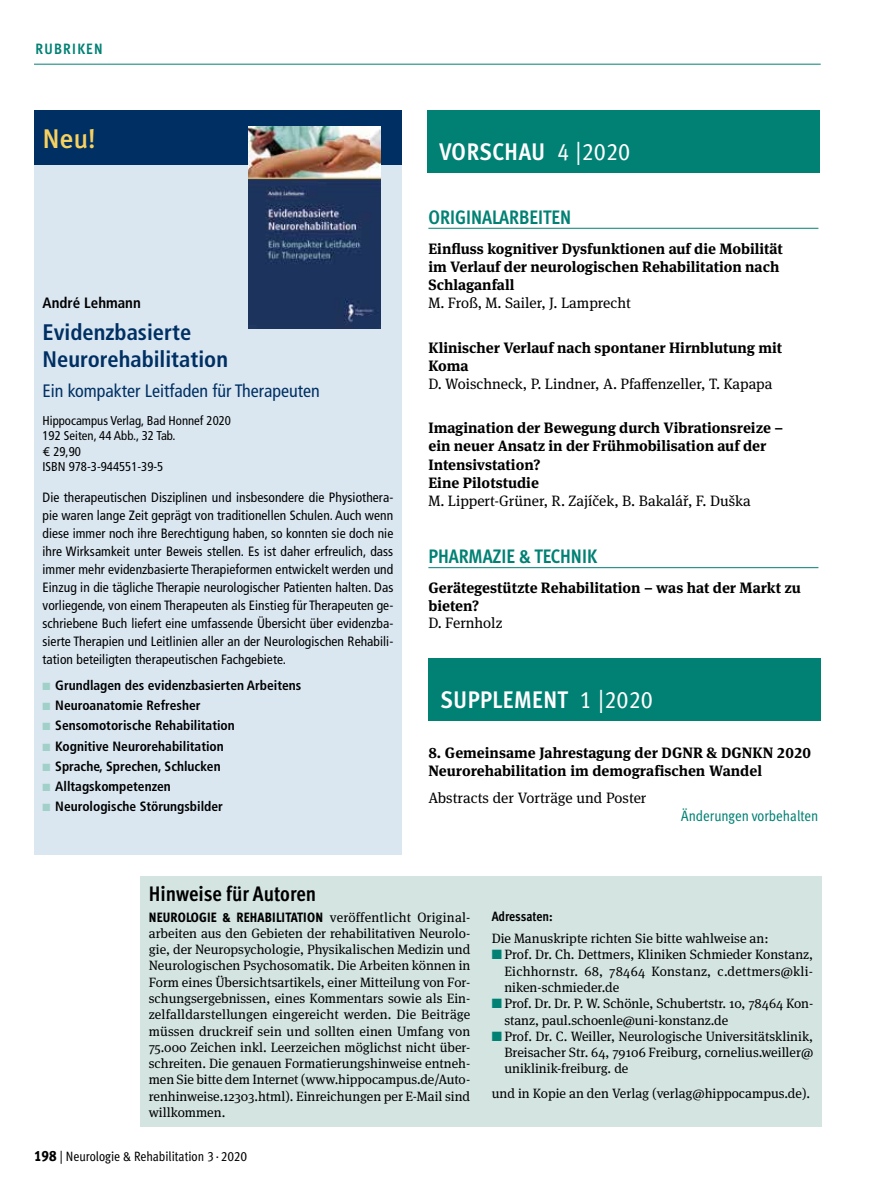
<style>
.page{position:relative;width:893px;height:1191px;background:#fff}
.page>*{position:absolute;margin:0;border:0;box-sizing:border-box;transform-origin:0 0}
.t1{font:500 27px "Meta Plus";color:#f7d15f}
.t2{font:24px "Meta Cond Bold LF";letter-spacing:.02em;color:#fff}
.t3{font:700 condensed 22.5px/27px "Frutiger";color:#003063}
.t4{font:700 21px "Meta Cond";color:#000}
.t5{font:19.5px "Meta Cond Bold LF";color:#008174}
.t6{font:condensed 18px "Frutiger";color:#003063}
.t7{font:700 15px/18px "Meta Serif Pro";color:#000}
.t8{font:15px "Meta Serif Pro";color:#000}
.t9{font:15px "Meta Cond Book LF";color:#008174}
.t10{font:700 condensed 15px "Frutiger";color:#000}
.t11{font:700 15px "Meta Cond OT";letter-spacing:.085em;color:#008174}
.t12{font:13.5px/16.2px "Meta Serif Pro";color:#000;text-align:justify}
.t13{font:condensed 13.5px/18px "Frutiger";letter-spacing:.005em;color:#000;text-align:justify}
.t14{font:700 condensed 13.5px "Frutiger";color:#000}
.t15{font:13.5px "Meta Cond Extra Bold LF";letter-spacing:.015em;color:#000}
.t16{font:13.5px "Meta Cond OT";color:#000}
.t17{font:13.5px "Meta Cond Bold LF";letter-spacing:-.005em;color:#000}
.t18{font:condensed 12.75px/15.3px "Frutiger";color:#000}
.s1{font-family:"Meta Cond Book LF";font-stretch:normal}
.s2{color:#a0d0c8}
.s3{font-family:"Meta Cond Book LF"}
.s4{font-family:"Meta Serif Pro"}
.s5{font-weight:800;font-size:15px}
.s6{color:#008174}
</style>
<div class="page">
<div style="left:34px;top:111px;width:368px;height:744px;background:#dae7f1"></div>
<div style="left:34px;top:111px;width:368px;height:54px;background:#003063"></div>
<img style="left:249px;top:126px;width:132px;height:203px">
<hr style="left:34px;top:64px;width:787px;height:1px;background:#008174">
<div style="left:140px;top:876px;width:682px;height:251px;background:#d3e4e1"></div>
<div style="left:427px;top:111px;width:393px;height:62px;background:#008174"></div>
<hr style="left:428px;top:228px;width:390px;height:1px;background:#008174">
<hr style="left:428px;top:567px;width:390px;height:1px;background:#008174">
<div style="left:428px;top:658px;width:393px;height:62px;background:#008174"></div>
<p class="t11" style="left:36px;top:40px;width:68px">RUBRIKEN</p>
<h1 class="t1" style="left:43px;top:123px;width:55px">Neu!</h1>
<p class="t10" style="left:43px;top:294px;width:100px">André Lehmann</p>
<h3 class="t3" style="left:43px;top:318px;width:187px">Evidenzbasierte<br>Neurorehabilitation</h3>
<h3 class="t6" style="left:43px;top:380px;width:279px">Ein kompakter Leitfaden für Therapeuten</h3>
<p class="t18" style="left:43px;top:413px;width:190px">Hippocampus Verlag, Bad Honnef 2020<br>192 Seiten, 44 Abb., 32 Tab.<br><span class="s1">€</span> 29,90<br>ISBN 978-3-944551-39-5</p>
<p class="t13" style="left:43px;top:488px;width:352px">Die therapeutischen Disziplinen und insbesondere die Physiothera&shy;pie waren lange Zeit geprägt von traditionellen Schulen. Auch wenn diese immer noch ihre Berechtigung haben, so konnten sie doch nie ihre Wirksamkeit unter Beweis stellen. Es ist daher erfreulich, dass immer mehr evidenzbasierte Therapieformen entwickelt werden und Einzug in die tägliche Therapie neurologischer Patienten halten. Das vorliegende, von einem Therapeuten als Einstieg für Therapeuten ge&shy;schriebene Buch liefert eine umfassende Übersicht über evidenzba&shy;sierte Therapien und Leitlinien aller an der Neurologischen Rehabili&shy;tation beteiligten therapeutischen Fachgebiete.</p>
<p class="t14" style="left:43px;top:677px;width:260px"><span class="s2">■</span> Grundlagen des evidenzbasierten Arbeitens</p>
<p class="t14" style="left:43px;top:697px;width:160px"><span class="s2">■</span> Neuroanatomie Refresher</p>
<p class="t14" style="left:43px;top:717px;width:194px"><span class="s2">■</span> Sensomotorische Rehabilitation</p>
<p class="t14" style="left:43px;top:738px;width:183px"><span class="s2">■</span> Kognitive Neurorehabilitation</p>
<p class="t14" style="left:43px;top:758px;width:180px"><span class="s2">■</span> Sprache, Sprechen, Schlucken</p>
<p class="t14" style="left:43px;top:778px;width:130px"><span class="s2">■</span> Alltagskompetenzen</p>
<p class="t14" style="left:43px;top:798px;width:182px"><span class="s2">■</span> Neurologische Störungsbilder</p>
<h2 class="t2" style="left:439px;top:137px;width:192px">VORSCHAU <span class="s3">4 |2020</span></h2>
<h3 class="t5" style="left:428px;top:205px;width:144px">ORIGINALARBEITEN</h3>
<p class="t7" style="left:428px;top:239px;width:356px">Einfluss kognitiver Dysfunktionen auf die Mobilität im Verlauf der neurologischen Rehabilitation nach<br>Schlaganfall</p>
<p class="t8" style="left:428px;top:292px;width:204px">M. Froß, M. Sailer, J. Lamprecht</p>
<p class="t7" style="left:428px;top:337px;width:355px">Klinischer Verlauf nach spontaner Hirnblutung mit<br>Koma</p>
<p class="t8" style="left:428px;top:373px;width:345px">D. Woischneck, P. Lindner, A. Pfaffenzeller, T. Kapapa</p>
<p class="t7" style="left:428px;top:418px;width:356px">Imagination der Bewegung durch Vibrationsreize – ein neuer Ansatz in der Frühmobilisation auf der Intensivstation?<br>Eine Pilotstudie</p>
<p class="t8" style="left:428px;top:489px;width:324px">M. Lippert-Grüner, R. Zajíček, B. Bakalář, F. Duška</p>
<h3 class="t5" style="left:428px;top:545px;width:170px">PHARMAZIE &amp; TECHNIK</h3>
<p class="t7" style="left:428px;top:578px;width:374px;line-height:17.4px">Gerätegestützte Rehabilitation – was hat der Markt zu bieten?</p>
<p class="t8" style="left:428px;top:612px;width:75px">D. Fernholz</p>
<h2 class="t2" style="left:440px;top:685px;width:214px">SUPPLEMENT <span class="s3">1 |2020</span></h2>
<p class="t7" style="left:428px;top:742px;width:384px">8. Gemeinsame Jahrestagung der DGNR &amp; DGNKN 2020<br>Neurorehabilitation im demografischen Wandel</p>
<p class="t8" style="left:428px;top:786px;width:220px">Abstracts der Vorträge und Poster</p>
<p class="t9" style="left:681px;top:807px;width:139px">Änderungen vorbehalten</p>
<h3 class="t4" style="left:149px;top:881px;width:169px">Hinweise für Autoren</h3>
<p class="t15" style="left:149px;top:909px;width:322px">NEUROLOGIE &amp; REHABILITATION <span class="s4">veröffentlicht Original-</span></p>
<p class="t12" style="left:149px;top:924px;width:323px">arbeiten aus den Gebieten der rehabilitativen Neurolo&shy;gie, der Neuropsychologie, Physikalischen Medizin und Neurologischen Psychosomatik. Die Arbeiten können in Form eines Übersichtsartikels, einer Mitteilung von For&shy;schungsergebnissen, eines Kommentars sowie als Ein&shy;zelfalldarstellungen eingereicht werden. Die Beiträge müssen druckreif sein und sollten einen Umfang von 75.000 Zeichen inkl. Leerzeichen möglichst nicht über&shy;schreiten. Die genauen Formatierungshinweise entneh&shy;men Sie bitte dem Internet (www.hippocampus.de/Auto&shy;renhinweise.12303.html). Einreichungen per E-Mail sind willkommen.</p>
<p class="t16" style="left:34px;top:1148px;width:215px"><span class="s5">198</span> | Neurologie &amp; Rehabilitation 3 · 2020</p>
<p class="t17" style="left:492px;top:908px;width:63px">Adressaten:</p>
<p class="t12" style="left:492px;top:929px;width:278px">Die Manuskripte richten Sie bitte wahlweise an:</p>
<p class="t12" style="left:504px;top:946px;width:310px;text-indent:-13px"><span class="s6">■</span> Prof. Dr. Ch. Dettmers, Kliniken Schmieder Konstanz, Eichhornstr. 68, 78464 Konstanz, c.dettmers@kli&shy;niken-schmieder.de</p>
<p class="t12" style="left:504px;top:994px;width:310px;text-indent:-13px"><span class="s6">■</span> Prof. Dr. Dr. P. W. Schönle, Schubertstr. 10, 78464 Kon&shy;stanz, paul.schoenle@uni-konstanz.de</p>
<p class="t12" style="left:504px;top:1027px;width:310px;text-indent:-13px"><span class="s6">■</span> Prof. Dr. C. Weiller, Neurologische Universitätsklinik, Breisacher Str. 64, 79106 Freiburg, cornelius.weiller@ uniklinik-freiburg. de</p>
<p class="t12" style="left:492px;top:1084px;width:320px">und in Kopie an den Verlag (verlag@hippocampus.de).</p>
</div>
